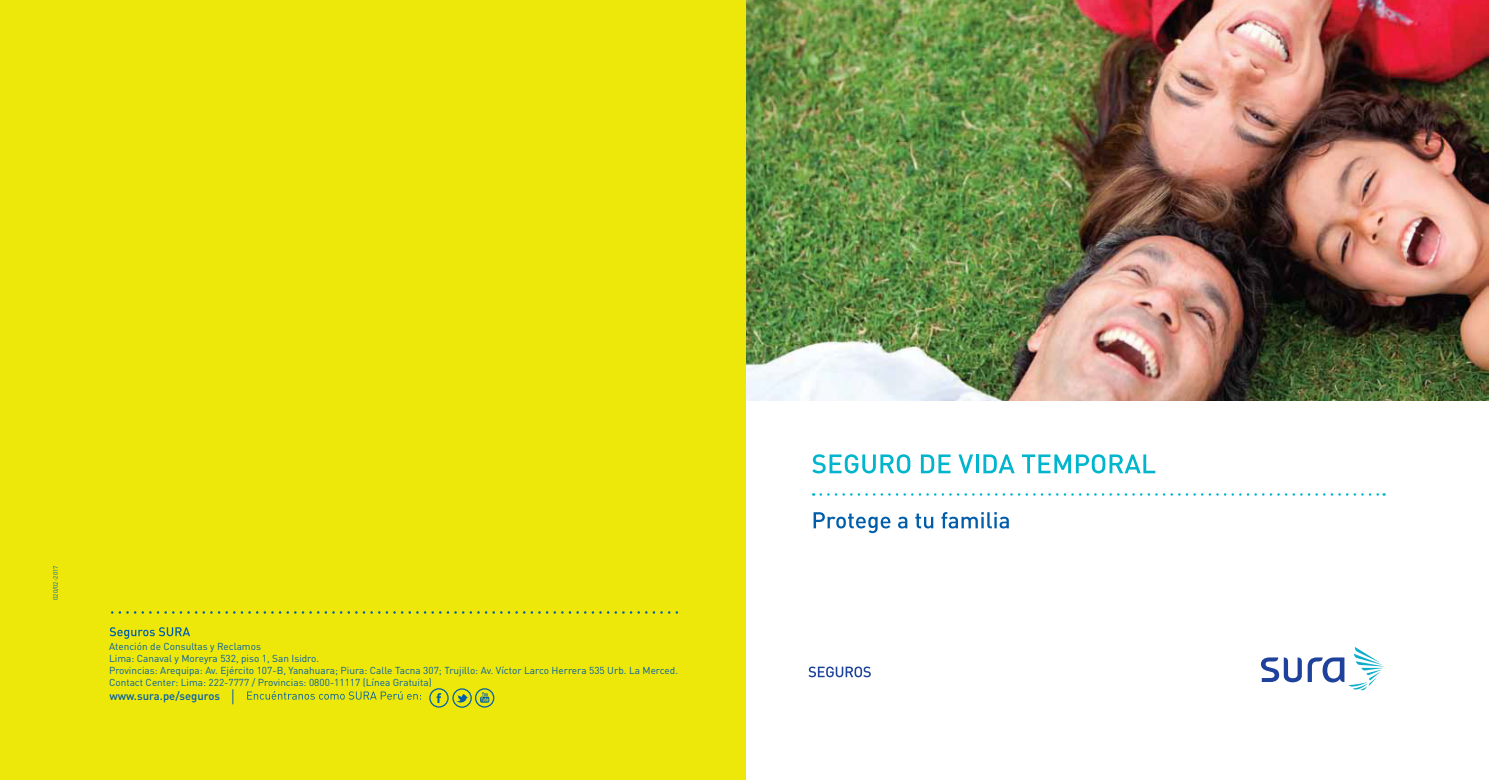
<style>
.page{position:relative;width:1489px;height:780px;background:#fff}
.page>*{position:absolute;margin:0;border:0;box-sizing:border-box;transform-origin:0 0}
.t1{font:500 11.25px "DIN";color:#005daa}
.t2{font:10px/12px "DIN Pro";color:#005daa}
.t3{font:6.25px "DIN Pro";color:#005daa}
</style>
<div class="page">
<img style="left:745px;top:0;width:743px;height:400px">
<div style="left:0;top:0;width:745px;height:780px;background:#eee80a"></div>
<svg style="left:812px;top:454px;width:98px;height:19px"></svg>
<svg style="left:920px;top:454px;width:30px;height:19px"></svg>
<svg style="left:958px;top:454px;width:15px;height:19px"></svg>
<hr style="left:975px;top:454px;width:3px;height:19px;background:#00b5cc">
<svg style="left:983px;top:454px;width:31px;height:19px"></svg>
<svg style="left:1022px;top:454px;width:133px;height:19px"></svg>
<svg style="left:813px;top:512px;width:77px;height:21px"></svg>
<svg style="left:898px;top:516px;width:9px;height:12px"></svg>
<svg style="left:915px;top:513px;width:18px;height:15px"></svg>
<svg style="left:941px;top:512px;width:67px;height:16px"></svg>
<svg style="left:820px;top:493px;width:564px;height:2px"></svg>
<svg style="left:112px;top:611px;width:567px;height:2px"></svg>
<svg style="left:110px;top:627px;width:80px;height:11px"></svg>
<svg style="left:247px;top:691px;width:174px;height:8px"></svg>
<div style="left:429px;top:688px;width:19px;height:19px;border:1px solid #005daa;border-radius:50%"></div>
<svg style="left:436px;top:693px;width:5px;height:10px"></svg>
<div style="left:452px;top:688px;width:20px;height:19px;border:1px solid #005daa;border-radius:50%"></div>
<svg style="left:456px;top:694px;width:12px;height:10px"></svg>
<div style="left:475px;top:688px;width:19px;height:19px;border:1px solid #005daa;border-radius:50%"></div>
<svg style="left:480px;top:696px;width:9px;height:6px"></svg>
<svg style="left:481px;top:692px;width:7px;height:9px"></svg>
<svg style="left:232px;top:689px;width:1px;height:15px"></svg>
<svg style="left:1261px;top:647px;width:122px;height:43px"></svg>
<svg style="left:808px;top:666px;width:62px;height:11px"></svg>
<p class="t3" style="left:51px;top:600px;width:36px;rotate:-90deg">020/02-2017</p>
<p class="t2" style="left:109px;top:639px;width:570px">Atención de Consultas y Reclamos<br>Lima: Canaval y Moreyra 532, piso 1, San Isidro.<br>Provincias: Arequipa: Av. Ejército 107-B, Yanahuara; Piura: Calle Tacna 307; Trujillo: Av. Víctor Larco Herrera 535 Urb. La Merced.<br>Contact Center: Lima: 222-7777 / Provincias: 0800-11117 (Línea Gratuita)</p>
<p class="t1" style="left:109px;top:688px;width:112px">www.sura.pe/seguros</p>
</div>
